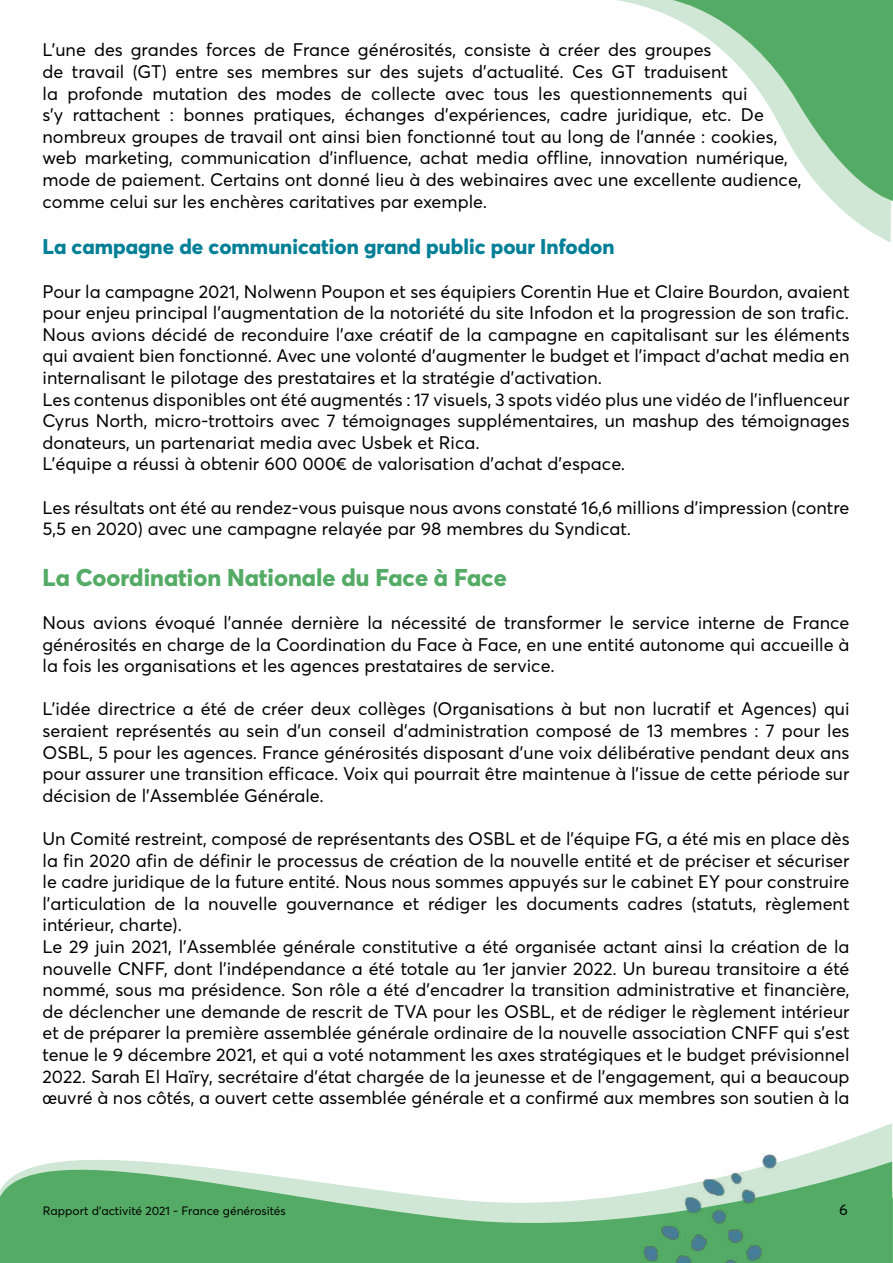
<style>
.page{position:relative;width:893px;height:1263px;background:#fff}
.page>*{position:absolute;margin:0;border:0;box-sizing:border-box;transform-origin:0 0}
.t1{font:800 24px "Averta";color:#54ab65}
.t2{font:800 21px "Averta";color:#007f97}
.t3{font:18px/21.6px "Averta";color:#000}
.t4{font:15px "Averta";color:#000}
.t5{font:12px "Averta";color:#000}
</style>
<div class="page">
<svg style="left:0;top:1123px;width:892px;height:140px"></svg>
<svg style="left:892px;top:1161px;width:1px;height:102px"></svg>
<svg style="left:617px;top:0;width:274px;height:242px"></svg>
<svg style="left:672px;top:0;width:221px;height:201px"></svg>
<img style="left:629px;top:1153px;width:151px;height:110px">
<p class="t3" style="left:43px;top:39px;width:760px">L’une des grandes forces de France générosités, consiste à créer des groupes<br>de travail (GT) entre ses membres sur des sujets d’actualité. Ces GT traduisent<br>la profonde mutation des modes de collecte avec tous les questionnements qui<br>s’y rattachent : bonnes pratiques, échanges d’expériences, cadre juridique, etc. De nombreux groupes de travail ont ainsi bien fonctionné tout au long de l’année : cookies, web marketing, communication d’influence, achat media offline, innovation numérique, mode de paiement. Certains ont donné lieu à des webinaires avec une excellente audience, comme celui sur les enchères caritatives par exemple.</p>
<p class="t2" style="left:43px;top:234px;width:574px">La campagne de communication grand public pour Infodon</p>
<p class="t3" style="left:43px;top:280px;width:809px">Pour la campagne 2021, Nolwenn Poupon et ses équipiers Corentin Hue et Claire Bourdon, avaient pour enjeu principal l’augmentation de la notoriété du site Infodon et la progression de son trafic.<br>Nous avions décidé de reconduire l’axe créatif de la campagne en capitalisant sur les éléments qui avaient bien fonctionné. Avec une volonté d’augmenter le budget et l’impact d’achat media en internalisant le pilotage des prestataires et la stratégie d’activation.<br>Les contenus disponibles ont été augmentés : 17 visuels, 3 spots vidéo plus une vidéo de l’influenceur Cyrus North, micro-trottoirs avec 7 témoignages supplémentaires, un mashup des témoignages donateurs, un partenariat media avec Usbek et Rica.<br>L’équipe a réussi à obtenir 600 000€ de valorisation d’achat d’espace.</p>
<p class="t3" style="left:43px;top:496px;width:808px">Les résultats ont été au rendez-vous puisque nous avons constaté 16,6 millions d’impression (contre<br>5,5 en 2020) avec une campagne relayée par 98 membres du Syndicat.</p>
<h1 class="t1" style="left:43px;top:562px;width:466px">La Coordination Nationale du Face à Face</h1>
<p class="t3" style="left:43px;top:612px;width:808px;text-align:justify">Nous avions évoqué l’année dernière la nécessité de transformer le service interne de France générosités en charge de la Coordination du Face à Face, en une entité autonome qui accueille à la fois les organisations et les agences prestataires de service.</p>
<p class="t3" style="left:43px;top:698px;width:809px;text-align:justify">L’idée directrice a été de créer deux collèges (Organisations à but non lucratif et Agences) qui seraient représentés au sein d’un conseil d’administration composé de 13 membres : 7 pour les OSBL, 5 pour les agences. France générosités disposant d’une voix délibérative pendant deux ans pour assurer une transition efficace. Voix qui pourrait être maintenue à l’issue de cette période sur décision de l’Assemblée Générale.</p>
<p class="t3" style="left:43px;top:828px;width:809px">Un Comité restreint, composé de représentants des OSBL et de l’équipe FG, a été mis en place dès la fin 2020 afin de définir le processus de création de la nouvelle entité et de préciser et sécuriser le cadre juridique de la future entité. Nous nous sommes appuyés sur le cabinet EY pour construire l’articulation de la nouvelle gouvernance et rédiger les documents cadres (statuts, règlement intérieur, charte).<br>Le 29 juin 2021, l’Assemblée générale constitutive a été organisée actant ainsi la création de la nouvelle CNFF, dont l’indépendance a été totale au 1er janvier 2022. Un bureau transitoire a été nommé, sous ma présidence. Son rôle a été d’encadrer la transition administrative et financière, de déclencher une demande de rescrit de TVA pour les OSBL, et de rédiger le règlement intérieur et de préparer la première assemblée générale ordinaire de la nouvelle association CNFF qui s’est tenue le 9 décembre 2021, et qui a voté notamment les axes stratégiques et le budget prévisionnel 2022. Sarah El Haïry, secrétaire d’état chargée de la jeunesse et de l’engagement, qui a beaucoup œuvré à nos côtés, a ouvert cette assemblée générale et a confirmé aux membres son soutien à la</p>
<p class="t5" style="left:43px;top:1203px;width:244px">Rapport d’activité 2021 - France générosités</p>
<p class="t4" style="left:839px;top:1201px;width:10px">6</p>
</div>
